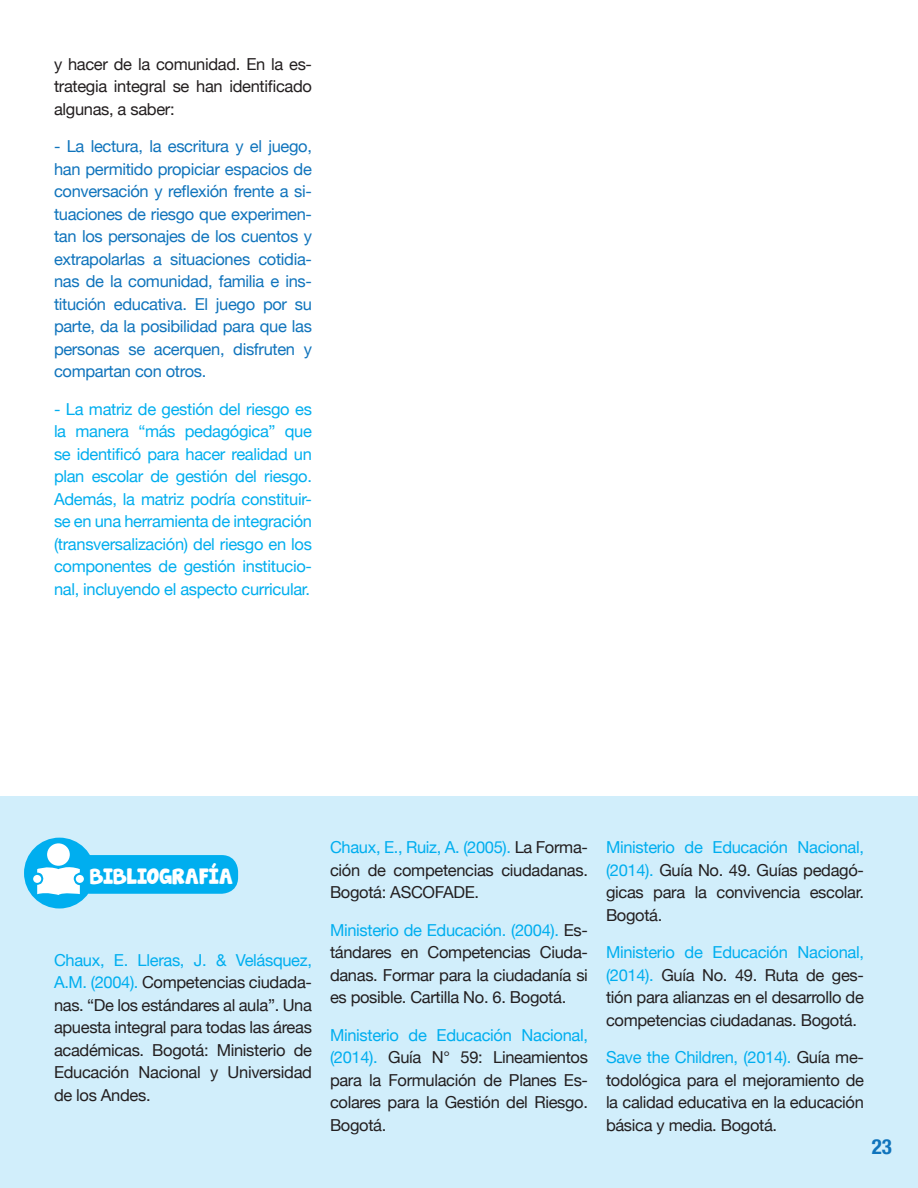
<style>
.page{position:relative;width:918px;height:1188px;background:#fff}
.page>*{position:absolute;margin:0;border:0;box-sizing:border-box;transform-origin:0 0}
.t1{font:700 condensed 21px "Helvetica Neue";color:#1074bc}
.t2{font:19.5px "Janda Manatee Solid";color:#fff}
.t3{font:16.5px/22.5px "Helvetica Neue";letter-spacing:-.02em;color:#231f20;text-align:justify}
.t4{font:16.5px/22.5px "Helvetica Neue";letter-spacing:-.02em;color:#1074bc;text-align:justify}
.t5{font:16.5px/22.5px "Helvetica Neue";letter-spacing:-.02em;color:#00aeef;text-align:justify}
.s1{color:#00aeef}
</style>
<div class="page">
<div style="left:0;top:796px;width:918px;height:392px;background:#d1eefb"></div>
<div style="left:74px;top:855px;width:164px;height:39px;background:#00aeef;border-radius:16px"></div>
<div style="left:24px;top:838px;width:71px;height:71px;background:#00aeef;border-radius:50%"></div>
<div style="left:47px;top:843px;width:23px;height:23px;background:#fff;border-radius:50%"></div>
<div style="left:76px;top:875px;width:8px;height:8px;background:#fff;border-radius:50%"></div>
<div style="left:33px;top:875px;width:8px;height:8px;background:#fff;border-radius:50%"></div>
<svg style="left:37px;top:865px;width:43px;height:30px"></svg>
<p class="t3" style="left:54px;top:54px;width:260px">y hacer de la comunidad. En la es&shy;trategia integral se han identificado algunas, a saber:</p>
<p class="t4" style="left:54px;top:136px;width:260px">- La lectura, la escritura y el juego, han permitido propiciar espacios de conversación y reflexión frente a si&shy;tuaciones de riesgo que experimen&shy;tan los personajes de los cuentos y extrapolarlas a situaciones cotidia&shy;nas de la comunidad, familia e ins&shy;titución educativa. El juego por su parte, da la posibilidad para que las personas se acerquen, disfruten y compartan con otros.</p>
<p class="t5" style="left:54px;top:399px;width:260px">- La matriz de gestión del riesgo es la manera “más pedagógica” que se identificó para hacer realidad un plan escolar de gestión del riesgo.<br>Además, la matriz podría constituir&shy;se en una herramienta de integración (transversalización) del riesgo en los componentes de gestión institucio&shy;nal, incluyendo el aspecto curricular.</p>
<p class="t2" style="left:90px;top:862px;width:145px">BIBLIOGRAFÍA</p>
<p class="t3" style="left:54px;top:950px;width:260px"><span class="s1">Chaux, E. Lleras, J. &amp; Velásquez, A.M. (2004).</span> Competencias ciudada&shy;nas. “De los estándares al aula”. Una apuesta integral para todas las áreas académicas. Bogotá: Ministerio de Educación Nacional y Universidad de los Andes.</p>
<p class="t3" style="left:330px;top:837px;width:260px"><span class="s1">Chaux, E., Ruiz, A. (2005).</span> La Forma&shy;ción de competencias ciudadanas.<br>Bogotá: ASCOFADE.</p>
<p class="t3" style="left:330px;top:920px;width:260px"><span class="s1">Ministerio de Educación. (2004).</span> Es&shy;tándares en Competencias Ciuda&shy;danas. Formar para la ciudadanía si es posible. Cartilla No. 6. Bogotá.</p>
<p class="t3" style="left:330px;top:1025px;width:260px"><span class="s1">Ministerio de Educación Nacional, (2014).</span> Guía N° 59: Lineamientos para la Formulación de Planes Es&shy;colares para la Gestión del Riesgo.<br>Bogotá.</p>
<p class="t3" style="left:606px;top:837px;width:260px"><span class="s1">Ministerio de Educación Nacional, (2014).</span> Guía No. 49. Guías pedagó&shy;gicas para la convivencia escolar.<br>Bogotá.</p>
<p class="t3" style="left:606px;top:942px;width:260px"><span class="s1">Ministerio de Educación Nacional, (2014).</span> Guía No. 49. Ruta de ges&shy;tión para alianzas en el desarrollo de competencias ciudadanas. Bogotá.</p>
<p class="t3" style="left:606px;top:1047px;width:260px"><span class="s1">Save the Children, (2014).</span> Guía me&shy;todológica para el mejoramiento de la calidad educativa en la educación básica y media. Bogotá.</p>
<p class="t1" style="left:872px;top:1129px;width:22px">23</p>
</div>
